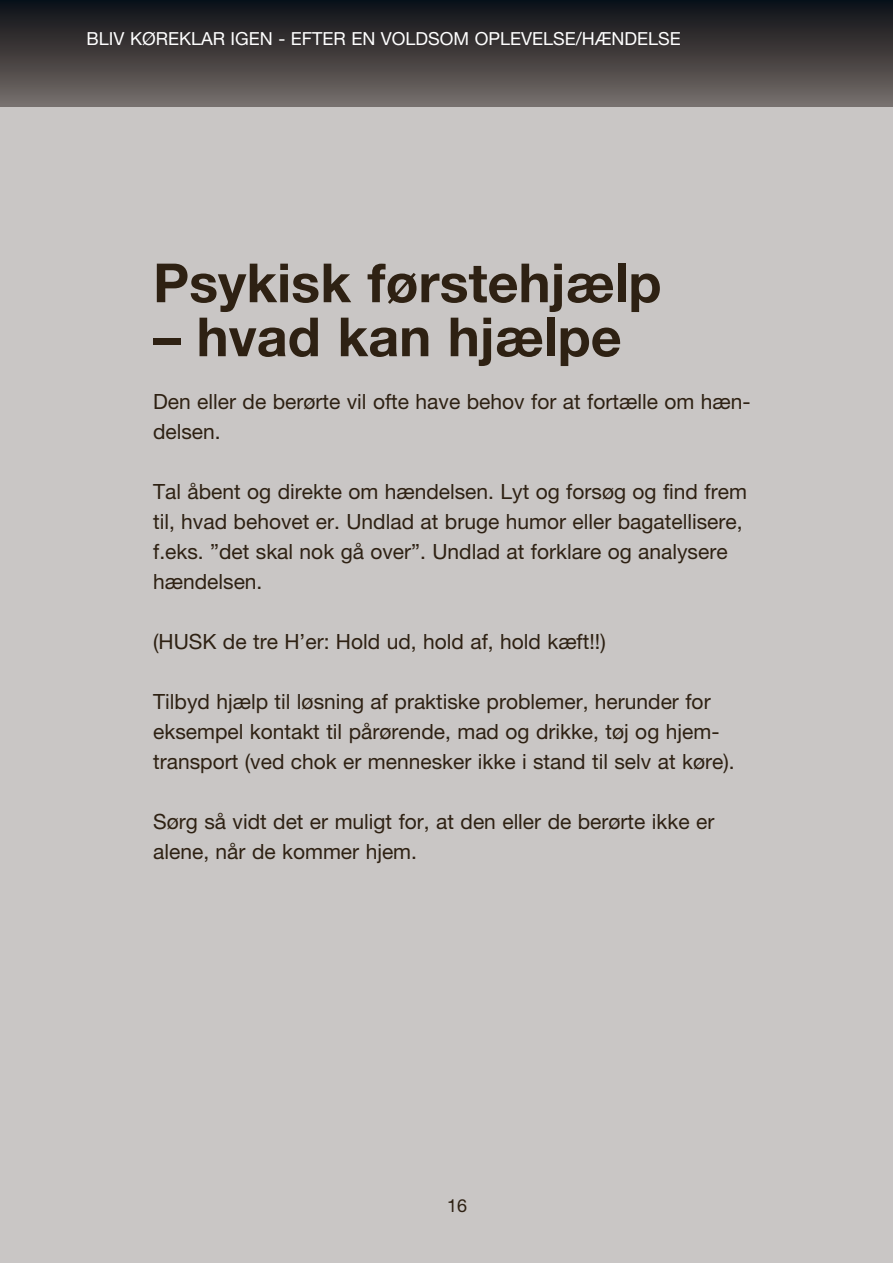
<style>
.page{position:relative;width:893px;height:1263px;background:#fff}
.page>*{position:absolute;margin:0;border:0;box-sizing:border-box;transform-origin:0 0}
.t1{font:700 54px "Helvetica Neue LT Std";color:#2e2113}
.t2{font:21px/30px "Helvetica Neue LT Std";color:#2e2113}
.t3{font:18px "Helvetica Neue LT Std";color:#fff}
.t4{font:18px "Helvetica Neue LT Std";color:#2e2113}
</style>
<div class="page">
<div style="left:0;top:106px;width:893px;height:1157px;background:#c9c6c5"></div>
<div style="left:0;top:0;width:893px;height:106px;background:linear-gradient(to bottom,#0a0d13,#756d68)"></div>
<p class="t3" style="left:87px;top:27px;width:596px">Bliv køreklar igen - efter en voldsom oplevelse/hændelse</p>
<h1 class="t1" style="left:153px;top:250px;width:510px">Psykisk førstehjælp</h1>
<h1 class="t1" style="left:153px;top:304px;width:470px">– hvad kan hjælpe</h1>
<p class="t2" style="left:153px;top:386px;width:599px">Den eller de berørte vil ofte have behov for at fortælle om hæn&shy;delsen.</p>
<p class="t2" style="left:153px;top:476px;width:595px">Tal åbent og direkte om hændelsen. Lyt og forsøg og find frem til, hvad behovet er. Undlad at bruge humor eller bagatellisere, f.eks. ”det skal nok gå over”. Undlad at forklare og analysere hændelsen.</p>
<p class="t2" style="left:153px;top:626px;width:454px">(HUSK de tre H’er: Hold ud, hold af, hold kæft!!)</p>
<p class="t2" style="left:153px;top:686px;width:579px">Tilbyd hjælp til løsning af praktiske problemer, herunder for eksempel kontakt til pårørende, mad og drikke, tøj og hjem&shy;transport (ved chok er mennesker ikke i stand til selv at køre).</p>
<p class="t2" style="left:153px;top:806px;width:563px">Sørg så vidt det er muligt for, at den eller de berørte ikke er alene, når de kommer hjem.</p>
<p class="t4" style="left:447px;top:1195px;width:22px">16</p>
</div>
